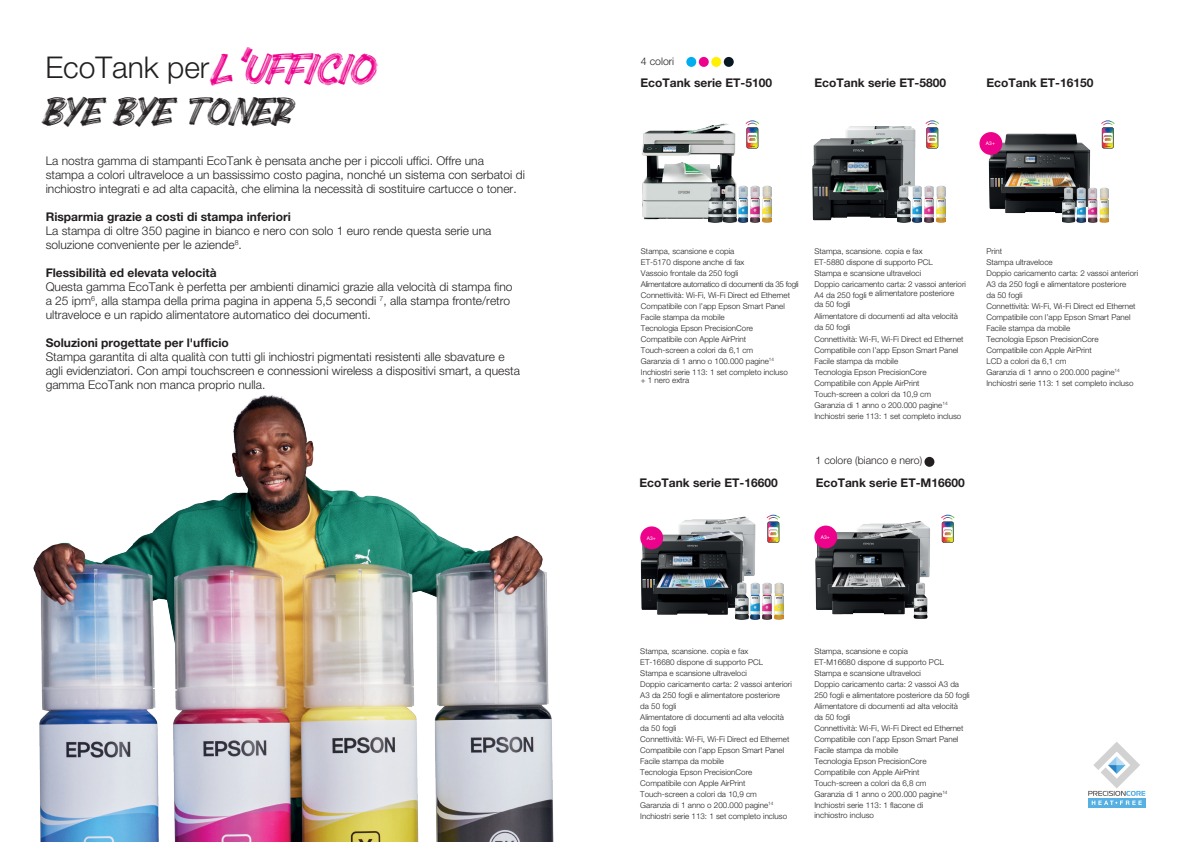
<style>
.page{position:relative;width:1191px;height:842px;background:#fff}
.page>*{position:absolute;margin:0;border:0;box-sizing:border-box;transform-origin:0 0}
.t1{font:36.7px "Briche";color:#ed028c}
.t2{font:32.6px "Briche";color:#231f20}
.t3{font:300 30px "Helvetica Neue LT";color:#231f20}
.t4{font:300 12px/14px "Helvetica Neue LT";color:#231f20}
.t5{font:700 12px "Helvetica Neue LT";color:#231f20}
.COLOUR{font:300 10.5px "Helvetica Neue LT";color:#231f20}
.t6{font:300 8px/11px "Helvetica Neue LT";color:#231f20}
.t7{font:300 8px "Helvetica Neue LT";letter-spacing:-.03em;color:#231f20}
.t8{font:5px "Helvetica Neue LT";color:#fff}
</style>
<div class="page">
<img style="left:33px;top:395px;width:521px;height:447px">
<img style="left:861px;top:521px;width:65px;height:5px">
<img style="left:642px;top:123px;width:95px;height:99px">
<img style="left:984px;top:132px;width:108px;height:82px">
<img style="left:724px;top:186px;width:48px;height:37px">
<img style="left:709px;top:186px;width:13px;height:37px">
<img style="left:812px;top:126px;width:119px;height:95px">
<img style="left:897px;top:186px;width:48px;height:37px">
<img style="left:814px;top:526px;width:116px;height:92px">
<img style="left:679px;top:516px;width:77px;height:10px">
<img style="left:640px;top:526px;width:120px;height:94px">
<img style="left:735px;top:582px;width:48px;height:37px">
<img style="left:913px;top:582px;width:14px;height:37px">
<img style="left:1062px;top:188px;width:46px;height:35px">
<div style="left:699px;top:57px;width:10px;height:10px;background:#ed028c;border-radius:50%"></div>
<div style="left:724px;top:57px;width:9px;height:10px;background:#071822;border-radius:50%"></div>
<div style="left:686px;top:57px;width:10px;height:10px;background:#00aeef;border-radius:50%"></div>
<div style="left:711px;top:57px;width:10px;height:10px;background:#fff101;border-radius:50%"></div>
<div style="left:924px;top:457px;width:10px;height:10px;background:#231f20;border-radius:50%"></div>
<div style="left:979px;top:132px;width:23px;height:23px;background:#ed028c;border-radius:50%"></div>
<div style="left:1088px;top:798px;width:57px;height:10px;background:#57b0e2"></div>
<svg style="left:1088px;top:742px;width:57px;height:63px"></svg>
<div style="left:640px;top:526px;width:23px;height:23px;background:#ed028c;border-radius:50%"></div>
<div style="left:814px;top:526px;width:23px;height:22px;background:#ed028c;border-radius:50%"></div>
<svg style="left:745px;top:120px;width:14px;height:29px"></svg>
<svg style="left:925px;top:120px;width:14px;height:29px"></svg>
<svg style="left:1101px;top:120px;width:13px;height:29px"></svg>
<svg style="left:766px;top:515px;width:14px;height:28px"></svg>
<svg style="left:941px;top:515px;width:13px;height:28px"></svg>
<p class="t1" style="left:208px;top:36px;width:166px">L'UFFICIO</p>
<p class="COLOUR" style="left:641px;top:55px;width:35px">4 colori</p>
<p class="t3" style="left:45px;top:49px;width:165px">EcoTank per</p>
<p class="t5" style="left:640px;top:76px;width:133px">EcoTank serie ET-5100</p>
<p class="t5" style="left:814px;top:76px;width:133px">EcoTank serie ET-5800</p>
<p class="t5" style="left:986px;top:76px;width:108px">EcoTank ET-16150</p>
<p class="t2" style="left:41px;top:82px;width:250px">BYE BYE TONER</p>
<p class="t4" style="left:46px;top:153px;width:480px">La nostra gamma di stampanti EcoTank è pensata anche per i piccoli uffici. Offre una stampa a colori ultraveloce a un bassissimo costo pagina, nonché un sistema con serbatoi di inchiostro integrati e ad alta capacità, che elimina la necessità di sostituire cartucce o toner.</p>
<p class="t5" style="left:46px;top:209px;width:246px">Risparmia grazie a costi di stampa inferiori</p>
<p class="t4" style="left:46px;top:223px;width:447px">La stampa di oltre 350 pagine in bianco e nero con solo 1 euro rende questa serie una soluzione conveniente per le aziende<sup>8</sup>.</p>
<p class="t5" style="left:46px;top:265px;width:172px">Flessibilità ed elevata velocità</p>
<p class="t4" style="left:46px;top:279px;width:468px">Questa gamma EcoTank è perfetta per ambienti dinamici grazie alla velocità di stampa fino a 25 ipm<sup>6</sup>, alla stampa della prima pagina in appena 5,5 secondi <sup>7</sup>, alla stampa fronte/retro ultraveloce e un rapido alimentatore automatico dei documenti.</p>
<p class="t5" style="left:46px;top:335px;width:185px">Soluzioni progettate per l'ufficio</p>
<p class="t4" style="left:46px;top:349px;width:476px">Stampa garantita di alta qualità con tutti gli inchiostri pigmentati resistenti alle sbavature e agli evidenziatori. Con ampi touchscreen e connessioni wireless a dispositivi smart, a questa gamma EcoTank non manca proprio nulla.</p>
<h2 class="t8" style="left:986px;top:141px;width:11px">A3+</h2>
<p class="t6" style="left:641px;top:245px;width:95px">Stampa, scansione e copia</p>
<p class="t6" style="left:641px;top:256px;width:105px">ET-5170 dispone anche di fax</p>
<p class="t6" style="left:641px;top:267px;width:99px">Vassoio frontale da 250 fogli</p>
<p class="t7" style="left:641px;top:279px;width:159px">Alimentatore automatico di documenti da 35 fogli</p>
<p class="t6" style="left:641px;top:289px;width:151px">Connettività: Wi-Fi, Wi-Fi Direct ed Ethernet</p>
<p class="t6" style="left:641px;top:300px;width:145px">Compatibile con l’app Epson Smart Panel</p>
<p class="t6" style="left:641px;top:311px;width:85px">Facile stampa da mobile</p>
<p class="t6" style="left:641px;top:322px;width:114px">Tecnologia Epson PrecisionCore<br>Compatibile con Apple AirPrint</p>
<p class="t6" style="left:641px;top:344px;width:114px">Touch-screen a colori da 6,1 cm</p>
<p class="t6" style="left:641px;top:355px;width:135px">Garanzia di 1 anno o 100.000 pagine<sup>14</sup></p>
<p class="t6" style="left:641px;top:368px;width:148px;line-height:8px">Inchiostri serie 113: 1 set completo incluso + 1 nero extra</p>
<p class="t6" style="left:814px;top:245px;width:110px">Stampa, scansione. copia e fax</p>
<p class="t6" style="left:814px;top:256px;width:120px">ET-5880 dispone di supporto PCL</p>
<p class="t6" style="left:814px;top:267px;width:108px">Stampa e scansione ultraveloci</p>
<p class="t6" style="left:814px;top:279px;width:153px;line-height:9px">Doppio caricamento carta: 2 vassoi anteriori<br>A4 da 250 fogli e alimentatore posteriore</p>
<p class="t6" style="left:814px;top:298px;width:38px">da 50 fogli</p>
<p class="t6" style="left:814px;top:310px;width:145px">Alimentatore di documenti ad alta velocità da 50 fogli</p>
<p class="t6" style="left:814px;top:333px;width:151px">Connettività: Wi-Fi, Wi-Fi Direct ed Ethernet</p>
<p class="t6" style="left:814px;top:344px;width:145px">Compatibile con l’app Epson Smart Panel</p>
<p class="t6" style="left:814px;top:355px;width:85px">Facile stampa da mobile</p>
<p class="t6" style="left:814px;top:366px;width:114px">Tecnologia Epson PrecisionCore<br>Compatibile con Apple AirPrint</p>
<p class="t6" style="left:814px;top:388px;width:118px">Touch-screen a colori da 10,9 cm</p>
<p class="t6" style="left:814px;top:399px;width:135px">Garanzia di 1 anno o 200.000 pagine<sup>14</sup></p>
<p class="t6" style="left:814px;top:410px;width:148px">Inchiostri serie 113: 1 set completo incluso</p>
<p class="COLOUR" style="left:815px;top:454px;width:108px">1 colore (bianco e nero)</p>
<p class="t5" style="left:639px;top:475px;width:140px">EcoTank serie ET-16600</p>
<p class="t5" style="left:815px;top:475px;width:151px">EcoTank serie ET-M16600</p>
<h2 class="t8" style="left:647px;top:535px;width:11px">A3+</h2>
<h2 class="t8" style="left:821px;top:534px;width:11px">A3+</h2>
<p class="t6" style="left:986px;top:245px;width:17px">Print</p>
<p class="t6" style="left:986px;top:256px;width:68px">Stampa ultraveloce</p>
<p class="t6" style="left:986px;top:267px;width:153px">Doppio caricamento carta: 2 vassoi anteriori<br>A3 da 250 fogli e alimentatore posteriore<br>da 50 fogli</p>
<p class="t6" style="left:986px;top:300px;width:151px">Connettività: Wi-Fi, Wi-Fi Direct ed Ethernet</p>
<p class="t6" style="left:986px;top:311px;width:145px">Compatibile con l’app Epson Smart Panel</p>
<p class="t6" style="left:986px;top:322px;width:85px">Facile stampa da mobile</p>
<p class="t6" style="left:986px;top:333px;width:114px">Tecnologia Epson PrecisionCore<br>Compatibile con Apple AirPrint</p>
<p class="t6" style="left:986px;top:355px;width:81px">LCD a colori da 6,1 cm</p>
<p class="t6" style="left:986px;top:366px;width:135px">Garanzia di 1 anno o 200.000 pagine<sup>14</sup></p>
<p class="t6" style="left:986px;top:377px;width:148px">Inchiostri serie 113: 1 set completo incluso</p>
<p class="t6" style="left:640px;top:645px;width:110px">Stampa, scansione. copia e fax</p>
<p class="t6" style="left:640px;top:656px;width:124px">ET-16680 dispone di supporto PCL</p>
<p class="t6" style="left:640px;top:667px;width:108px">Stampa e scansione ultraveloci</p>
<p class="t6" style="left:640px;top:678px;width:153px">Doppio caricamento carta: 2 vassoi anteriori<br>A3 da 250 fogli e alimentatore posteriore<br>da 50 fogli</p>
<p class="t6" style="left:640px;top:711px;width:145px">Alimentatore di documenti ad alta velocità da 50 fogli</p>
<p class="t6" style="left:640px;top:733px;width:151px">Connettività: Wi-Fi, Wi-Fi Direct ed Ethernet</p>
<p class="t6" style="left:640px;top:744px;width:145px">Compatibile con l’app Epson Smart Panel</p>
<p class="t6" style="left:640px;top:755px;width:85px">Facile stampa da mobile</p>
<p class="t6" style="left:640px;top:766px;width:114px">Tecnologia Epson PrecisionCore<br>Compatibile con Apple AirPrint</p>
<p class="t6" style="left:640px;top:788px;width:118px">Touch-screen a colori da 10,9 cm</p>
<p class="t6" style="left:640px;top:799px;width:135px">Garanzia di 1 anno o 200.000 pagine<sup>14</sup></p>
<p class="t6" style="left:640px;top:810px;width:148px">Inchiostri serie 113: 1 set completo incluso</p>
<p class="t6" style="left:814px;top:645px;width:95px">Stampa, scansione e copia</p>
<p class="t6" style="left:814px;top:656px;width:131px">ET-M16680 dispone di supporto PCL</p>
<p class="t6" style="left:814px;top:667px;width:108px">Stampa e scansione ultraveloci</p>
<p class="t6" style="left:814px;top:678px;width:157px">Doppio caricamento carta: 2 vassoi A3 da<br>250 fogli e alimentatore posteriore da 50 fogli</p>
<p class="t6" style="left:814px;top:700px;width:145px">Alimentatore di documenti ad alta velocità da 50 fogli</p>
<p class="t6" style="left:814px;top:722px;width:151px">Connettività: Wi-Fi, Wi-Fi Direct ed Ethernet</p>
<p class="t6" style="left:814px;top:733px;width:145px">Compatibile con l’app Epson Smart Panel</p>
<p class="t6" style="left:814px;top:744px;width:85px">Facile stampa da mobile</p>
<p class="t6" style="left:814px;top:755px;width:114px">Tecnologia Epson PrecisionCore<br>Compatibile con Apple AirPrint</p>
<p class="t6" style="left:814px;top:777px;width:114px">Touch-screen a colori da 6,8 cm</p>
<p class="t6" style="left:814px;top:788px;width:135px">Garanzia di 1 anno o 200.000 pagine<sup>14</sup></p>
<p class="t6" style="left:814px;top:800px;width:110px;line-height:10px">Inchiostri serie 113: 1 flacone di inchiostro incluso</p>
</div>
